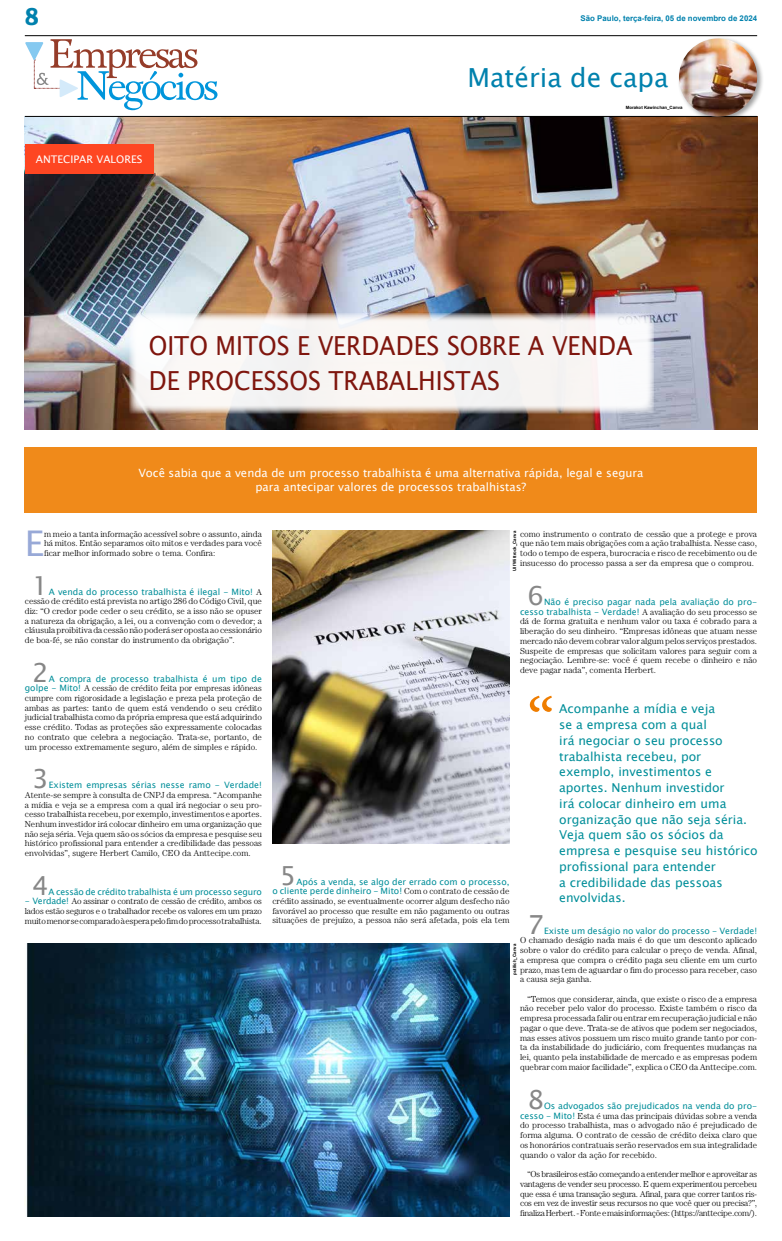
<style>
.page{position:relative;width:782px;height:1241px;background:#fff}
.page>*{position:absolute;margin:0;border:0;box-sizing:border-box;transform-origin:0 0}
.t1{font:70px "Minion Pro";color:#ef7d00}
.t2{font:35.35px "Lucida Sans Unicode";color:#98a9d7}
.t3{font:26.25px/35px "Lucida Sans Unicode";color:#7f160e;scale:.91 1}
.t4{font:26.25px "Lucida Sans Unicode";color:#0081ad}
.t5{font:26.25px "Lucida Sans Unicode";color:#878787}
.t6{font:700 26.25px "Adelle";color:#0081ad}
.t7{font:12.25px/15.8px "Lucida Sans Unicode";color:#008e99}
.t8{font:11.38px/14px "Lucida Sans Unicode";color:#fff;text-align:center}
.t9{font:10.5px "Lucida Sans Unicode";color:#fff}
.t10{font:300 8.75px/9.7px "Century Std";color:#000;text-align:justify}
.t11{font:8.75px/9.6px "Lucida Sans Unicode";color:#008e99;text-align:right}
.t12{font:8.75px "Lucida Sans Unicode";letter-spacing:-.02em;color:#008e99}
.t13{font:700 7.88px "Arial";color:#0081ad}
.t14{font:700 4.38px "Arial";color:#000}
.s1{font-family:"Century Std";font-weight:300;color:#000}
.s2{font-family:"Lucida Sans Unicode";font-weight:400;color:#008e99}
</style>
<div class="page">
<img style="left:25px;top:117px;width:731px;height:312px">
<div style="left:25px;top:447px;width:731px;height:66px;background:#f08a1a"></div>
<hr style="left:25px;top:35px;width:731px;height:1px;background:#000">
<hr style="left:25px;top:116px;width:731px;height:1px;background:#000">
<svg style="left:25px;top:39px;width:192px;height:71px"></svg>
<img style="left:26px;top:943px;width:483px;height:272px">
<img style="left:272px;top:530px;width:237px;height:313px">
<div style="left:676px;top:36px;width:88px;height:88px;background:#000;opacity:.4"></div>
<img style="left:678px;top:38px;width:78px;height:79px;border-radius:39px">
<div style="left:25px;top:144px;width:128px;height:30px;background:#fe4622"></div>
<svg style="left:130px;top:313px;width:524px;height:100px;fill:#f7f5f3"></svg>
<h3 class="t6" style="left:25px;top:-2px;width:16px">8</h3>
<p class="t13" style="left:580px;top:12px;width:178px">São Paulo, terça-feira, 05 de novembro de 2024</p>
<h3 class="t4" style="left:467px;top:56px;width:202px">Matéria de capa</h3>
<p class="t9" style="left:36px;top:151px;width:108px">ANTECIPAR VALORES</p>
<p class="t14" style="left:625px;top:105px;width:58px">Morakot Kawinchan_Canva</p>
<h3 class="t3" style="left:149px;top:328px;width:533px">OITO MITOS E VERDADES SOBRE A VENDA<br>DE PROCESSOS TRABALHISTAS</h3>
<h3 class="t8" style="left:138px;top:466px;width:506px">Você sabia que a venda de um processo trabalhista é uma alternativa rápida, legal e segura para antecipar valores de processos trabalhistas?</h3>
<h2 class="t2" style="left:25px;top:515px;width:21px">E</h2>
<p class="t10" style="left:44px;top:528px;width:219px">m meio a tanta informação acessível sobre o assunto, ainda há mitos. Então separamos oito mitos e verdades para você ficar melhor informado sobre o tema. Confira:</p>
<h3 class="t5" style="left:32px;top:564px;width:18px">1</h3>
<p class="t11" style="left:49px;top:586px;width:214px">A venda do processo trabalhista é ilegal - Mito! <span class="s1">A</span></p>
<p class="t10" style="left:25px;top:596px;width:239px">cessão de crédito está prevista no artigo 286 do Código Civil, que diz: “O credor pode ceder o seu crédito, se a isso não se opuser a natureza da obrigação, a lei, ou a convenção com o devedor; a cláusula proibitiva da cessão não poderá ser oposta ao cessionário de boa-fé, se não constar do instrumento da obrigação”.</p>
<h3 class="t5" style="left:32px;top:651px;width:18px">2</h3>
<p class="t11" style="left:49px;top:673px;width:214px">A compra de processo trabalhista é um tipo de</p>
<p class="t10" style="left:25px;top:683px;width:238px"><span class="s2">golpe - Mito!</span> A cessão de crédito feita por empresas idôneas cumpre com rigorosidade a legislação e preza pela proteção de ambas as partes: tanto de quem está vendendo o seu crédito judicial trabalhista como da própria empresa que está adquirindo esse crédito. Todas as proteções são expressamente colocadas no contrato que celebra a negociação. Trata-se, portanto, de um processo extremamente seguro, além de simples e rápido.</p>
<h3 class="t5" style="left:32px;top:758px;width:18px">3</h3>
<p class="t11" style="left:49px;top:780px;width:214px">Existem empresas sérias nesse ramo - Verdade!</p>
<p class="t10" style="left:25px;top:789px;width:238px">Atente-se sempre à consulta de CNPJ da empresa. “Acompanhe a mídia e veja se a empresa com a qual irá negociar o seu pro&shy;cesso trabalhista recebeu, por exemplo, investimentos e aportes.<br>Nenhum investidor irá colocar dinheiro em uma organização que não seja séria. Veja quem são os sócios da empresa e pesquise seu histórico profissional para entender a credibilidade das pessoas envolvidas”, sugere Herbert Camilo, CEO da Anttecipe.com.</p>
<h3 class="t5" style="left:32px;top:864px;width:18px">4</h3>
<p class="t12" style="left:48px;top:884px;width:215px">A cessão de crédito trabalhista é um processo seguro</p>
<p class="t10" style="left:25px;top:896px;width:238px"><span class="s2">- Verdade!</span> Ao assinar o contrato de cessão de crédito, ambos os lados estão seguros e o trabalhador recebe os valores em um prazo muito menor se comparado à espera pelo fim do processo trabalhista.</p>
<p class="t10" style="left:520px;top:528px;width:238px">como instrumento o contrato de cessão que a protege e prova que não tem mais obrigações com a ação trabalhista. Nesse caso, todo o tempo de espera, burocracia e risco de recebimento ou de insucesso do processo passa a ser da empresa que o comprou.</p>
<h3 class="t5" style="left:527px;top:574px;width:18px">6</h3>
<p class="t14" style="left:511px;top:570px;width:42px;rotate:-90deg">Ulf Wittrock_Canva</p>
<p class="t11" style="left:520px;top:597px;width:238px">Não é preciso pagar nada pela avaliação do pro&shy;cesso trabalhista - Verdade! <span class="s1">A avaliação do seu processo se</span></p>
<p class="t10" style="left:520px;top:616px;width:238px">dá de forma gratuita e nenhum valor ou taxa é cobrado para a liberação do seu dinheiro. “Empresas idôneas que atuam nesse mercado não devem cobrar valor algum pelos serviços prestados.<br>Suspeite de empresas que solicitam valores para seguir com a negociação. Lembre-se: você é quem recebe o dinheiro e não deve pagar nada”, comenta Herbert.</p>
<h1 class="t1" style="left:526px;top:676px;width:29px">“</h1>
<p class="t7" style="left:559px;top:701px;width:200px">Acompanhe a mídia e veja<br>se a empresa com a qual<br>irá negociar o seu processo trabalhista recebeu, por exemplo, investimentos e aportes. Nenhum investidor<br>irá colocar dinheiro em uma organização que não seja séria.<br>Veja quem são os sócios da empresa e pesquise seu histórico profissional para entender<br>a credibilidade das pessoas envolvidas.</p>
<h3 class="t5" style="left:280px;top:854px;width:18px">5</h3>
<p class="t11" style="left:272px;top:876px;width:238px">Após a venda, se algo der errado com o processo,<br>o cliente perde dinheiro - Mito! <span class="s1">Com o contrato de cessão de</span></p>
<p class="t10" style="left:272px;top:895px;width:238px">crédito assinado, se eventualmente ocorrer algum desfecho não favorável ao processo que resulte em não pagamento ou outras situações de prejuízo, a pessoa não será afetada, pois ela tem</p>
<h3 class="t5" style="left:527px;top:903px;width:18px">7</h3>
<p class="t11" style="left:544px;top:925px;width:214px">Existe um deságio no valor do processo - Verdade!</p>
<p class="t10" style="left:520px;top:935px;width:238px">O chamado deságio nada mais é do que um desconto aplicado sobre o valor do crédito para calcular o preço de venda. Afinal, a empresa que compra o crédito paga seu cliente em um curto prazo, mas tem de aguardar o fim do processo para receber, caso a causa seja ganha.</p>
<p class="t10" style="left:520px;top:993px;width:238px;text-indent:7px">“Temos que considerar, ainda, que existe o risco de a empresa não receber pelo valor do processo. Existe também o risco da empresa processada falir ou entrar em recuperação judicial e não pagar o que deve. Trata-se de ativos que podem ser negociados, mas esses ativos possuem um risco muito grande tanto por con&shy;ta da instabilidade do judiciário, com frequentes mudanças na lei, quanto pela instabilidade de mercado e as empresas podem quebrar com maior facilidade”, explica o CEO da Anttecipe.com.</p>
<h3 class="t5" style="left:527px;top:1078px;width:18px">8</h3>
<p class="t14" style="left:511px;top:974px;width:33px;rotate:-90deg">putilich_Canva</p>
<p class="t11" style="left:544px;top:1100px;width:214px">Os advogados são prejudicados na venda do pro-</p>
<p class="t10" style="left:520px;top:1110px;width:238px"><span class="s2">cesso - Mito!</span> Esta é uma das principais dúvidas sobre a venda do processo trabalhista, mas o advogado não é prejudicado de forma alguma. O contrato de cessão de crédito deixa claro que os honorários contratuais serão reservados em sua integralidade quando o valor da ação for recebido.</p>
<p class="t10" style="left:520px;top:1168px;width:238px;text-indent:7px">“Os brasileiros estão começando a entender melhor e aproveitar as vantagens de vender seu processo. E quem experimentou percebeu que essa é uma transação segura. Afinal, para que correr tantos ris&shy;cos em vez de investir seus recursos no que você quer ou precisa?”, finaliza Herbert. - Fonte e mais informações: (https://anttecipe.com/).</p>
</div>
